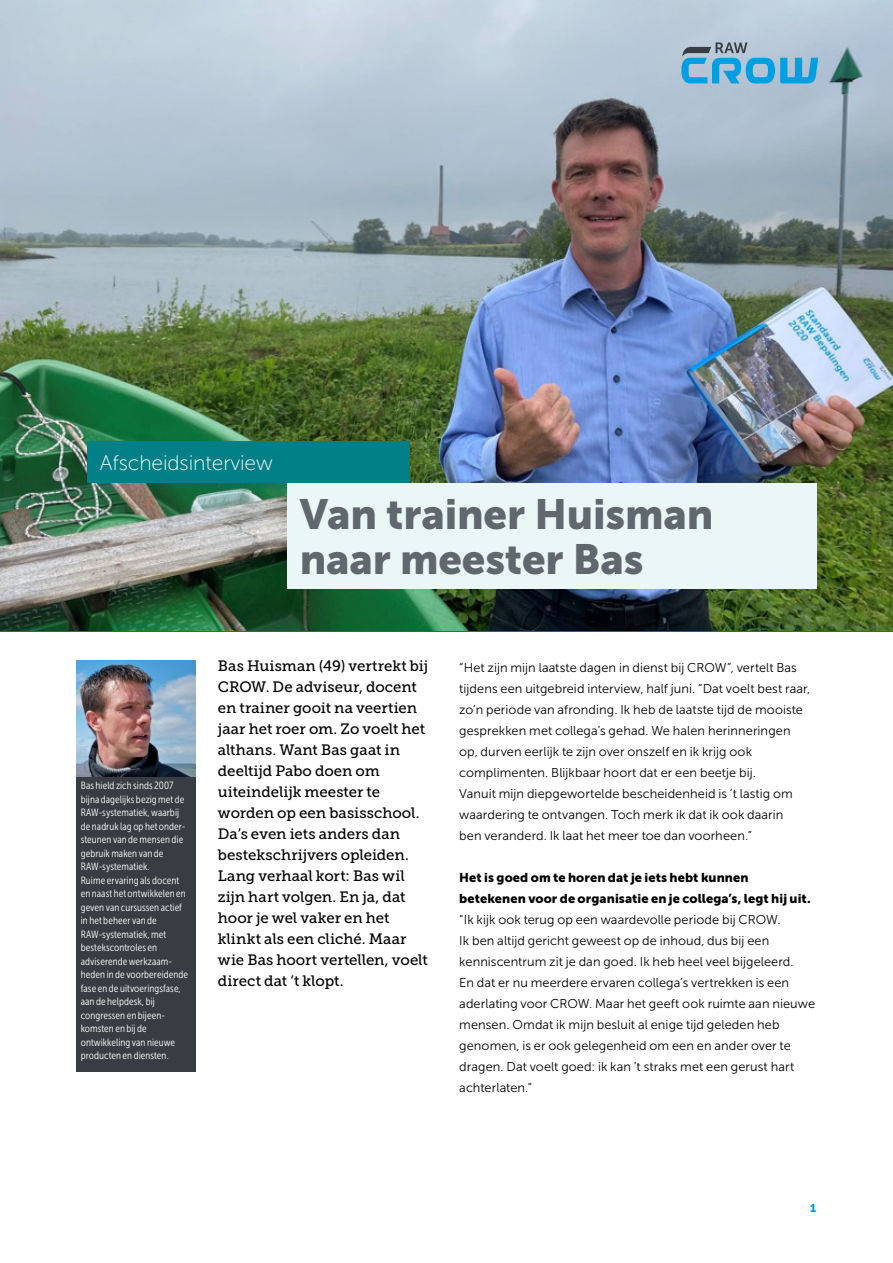
<style>
.page{position:relative;width:893px;height:1263px;background:#fff}
.page>*{position:absolute;margin:0;border:0;box-sizing:border-box;transform-origin:0 0}
.Kop{font:42px/45px "Museo Sans 900";letter-spacing:-.005em;color:#61686d}
.Kop-2{font:21px "Museo Sans 100";letter-spacing:-.005em;color:#fff}
.Intro{font:15px/21px "Museo Slab 500";letter-spacing:-.005em;color:#000}
.broodtekst{font:12.75px/21px "Museo Sans 300";letter-spacing:.01em;color:#000}
.TK_klein{font:12.75px/21px "Museo Sans 900";letter-spacing:.005em;color:#000}
.t1{font:11.25px "Museo Sans 900";color:#009fe3}
.broodtekst-2{font:10.5px/13.5px "Museo Sans Cond 300";letter-spacing:.005em;color:#fff}
</style>
<div class="page">
<img style="left:0;top:0;width:893px;height:630px">
<div style="left:287px;top:483px;width:529px;height:106px;background:#ebf6f7"></div>
<div style="left:87px;top:442px;width:322px;height:41px;background:#008086"></div>
<img style="left:77px;top:660px;width:119px;height:117px">
<div style="left:77px;top:777px;width:119px;height:294px;background:#373d42"></div>
<svg style="left:681px;top:42px;width:137px;height:41px;background:#6fb0d1"></svg>
<p class="Kop-2" style="left:100px;top:452px;width:174px">Afscheidsinterview</p>
<p class="Kop" style="left:300px;top:492px;width:415px">Van trainer Huisman naar meester Bas</p>
<p class="broodtekst-2" style="left:81px;top:779px;width:106px">Bas hield zich sinds 2007 bijna dagelijks bezig met de<br>RAW-systematiek, waarbij de nadruk lag op het onder&shy;steunen van de mensen die gebruik maken van de<br>RAW-systematiek.</p>
<p class="broodtekst-2" style="left:81px;top:873px;width:109px">Ruime ervaring als docent en naast het ontwikkelen en geven van cursussen actief in het beheer van de<br>RAW-systematiek, met bestekscontroles en adviserende werkzaam&shy;heden in de voorbereidende fase en de uitvoeringsfase, aan de helpdesk, bij congressen en bijeen&shy;komsten en bij de ontwikkeling van nieuwe producten en diensten.</p>
<p class="Intro" style="left:218px;top:656px;width:212px">Bas Huisman (49) vertrekt bij<br>CROW. De adviseur, docent en trainer gooit na veertien jaar het roer om. Zo voelt het althans. Want Bas gaat in deeltijd Pabo doen om uiteindelijk meester te worden op een basisschool.<br>Da’s even iets anders dan bestekschrijvers opleiden.<br>Lang verhaal kort: Bas wil zijn hart volgen. En ja, dat hoor je wel vaker en het klinkt als een cliché. Maar wie Bas hoort vertellen, voelt direct dat ‘t klopt.</p>
<p class="broodtekst" style="left:459px;top:657px;width:352px">“Het zijn mijn laatste dagen in dienst bij CROW”, vertelt Bas tijdens een uitgebreid interview, half juni. “Dat voelt best raar, zo’n periode van afronding. Ik heb de laatste tijd de mooiste gesprekken met collega’s gehad. We halen herinneringen op, durven eerlijk te zijn over onszelf en ik krijg ook complimenten. Blijkbaar hoort dat er een beetje bij.<br>Vanuit mijn diepgewortelde bescheidenheid is ’t lastig om waardering te ontvangen. Toch merk ik dat ik ook daarin<br>ben veranderd. Ik laat het meer toe dan voorheen.”</p>
<p class="TK_klein" style="left:459px;top:867px;width:353px">Het is goed om te horen dat je iets hebt kunnen betekenen voor de organisatie en je collega’s, legt hij uit.</p>
<p class="broodtekst" style="left:459px;top:909px;width:357px">“Ik kijk ook terug op een waardevolle periode bij CROW.<br>Ik ben altijd gericht geweest op de inhoud, dus bij een kenniscentrum zit je dan goed. Ik heb heel veel bijgeleerd.<br>En dat er nu meerdere ervaren collega’s vertrekken is een aderlating voor CROW. Maar het geeft ook ruimte aan nieuwe mensen. Omdat ik mijn besluit al enige tijd geleden heb genomen, is er ook gelegenheid om een en ander over te dragen. Dat voelt goed: ik kan ’t straks met een gerust hart achterlaten.”</p>
<p class="t1" style="left:810px;top:1201px;width:8px">1</p>
</div>
